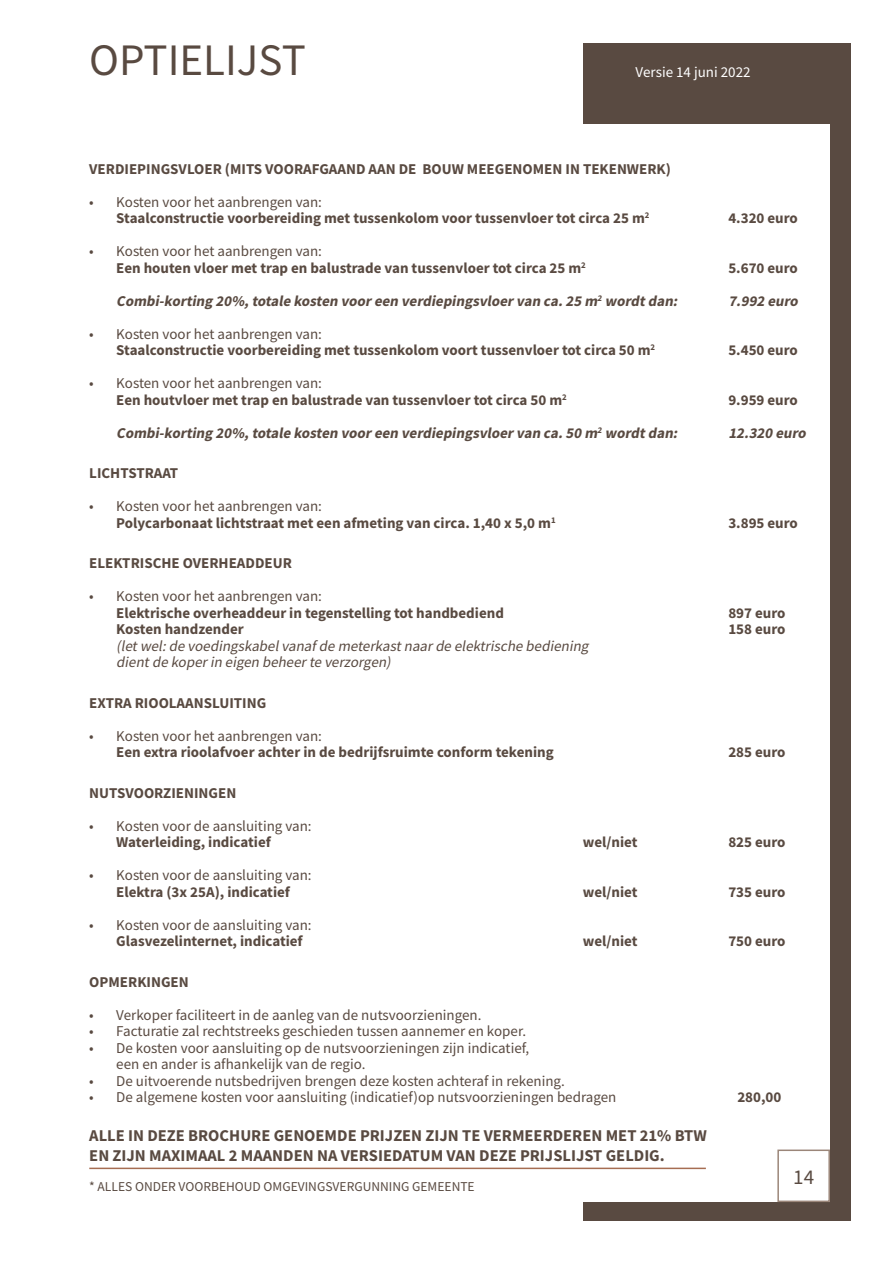
<style>
.page{position:relative;width:893px;height:1263px;background:#fff}
.page>*{position:absolute;margin:0;border:0;box-sizing:border-box;transform-origin:0 0}
.t1{font:45px "Source Sans Pro";color:#594a41}
.t2{font:21px "Source Sans Pro";color:#594a41}
.t3{font:700 16.5px/19.8px "Source Sans Pro";color:#594a41}
.t4{font:700 15px/16.5px "Source Sans Pro";color:#594a41}
.t5{font:15px/16.5px "Source Sans Pro";color:#594a41}
.t6{font:italic 700 15px "Source Sans Pro";color:#594a41}
.t7{font:italic 15px/16.5px "Source Sans Pro";color:#594a41}
.t8{font:15px "Source Sans Pro";color:#fff}
.t9{font:13.5px "Source Sans Pro";color:#594a41}
.s1{font-weight:400}
</style>
<div class="page">
<div style="left:583px;top:43px;width:267px;height:1177px;background:#594a41"></div>
<div style="left:574px;top:125px;width:256px;height:1077px;background:#fff"></div>
<div style="left:777px;top:1149px;width:53px;height:53px;border:2px solid #9b8679"></div>
<hr style="left:89px;top:1167px;width:617px;height:2px;background:#a66d52">
<h1 class="t1" style="left:89px;top:32px;width:218px">OPTIELIJST</h1>
<p class="t8" style="left:636px;top:63px;width:116px">Versie 14 juni 2022</p>
<p class="t4" style="left:89px;top:160px;width:583px">VERDIEPINGSVLOER (MITS VOORAFGAAND AAN DE BOUW MEEGENOMEN IN TEKENWERK)</p>
<p class="t4" style="left:116px;top:193px;width:535px;text-indent:-27px"><span class="s1">• Kosten voor het aanbrengen van:<br></span>Staalconstructie voorbereiding met tussenkolom voor tussenvloer tot circa 25 m<sup>2</sup></p>
<p class="t4" style="left:116px;top:243px;width:471px;text-indent:-27px"><span class="s1">• Kosten voor het aanbrengen van:<br></span>Een houten vloer met trap en balustrade van tussenvloer tot circa 25 m<sup>2</sup></p>
<p class="t4" style="left:728px;top:210px;width:71px">4.320 euro</p>
<p class="t4" style="left:728px;top:259px;width:71px">5.670 euro</p>
<p class="t6" style="left:116px;top:291px;width:566px">Combi-korting 20%,totale kosten vooreen verdiepingsvloervan ca.25 m<sup>2</sup> wordtdan:</p>
<p class="t6" style="left:728px;top:291px;width:75px">7.992 euro</p>
<p class="t4" style="left:116px;top:325px;width:540px;text-indent:-27px"><span class="s1">• Kosten voor het aanbrengen van:<br></span>Staalconstructie voorbereiding met tussenkolom voort tussenvloer tot circa 50 m<sup>2</sup></p>
<p class="t4" style="left:728px;top:342px;width:71px">5.450 euro</p>
<p class="t4" style="left:116px;top:375px;width:452px;text-indent:-27px"><span class="s1">• Kosten voor het aanbrengen van:<br></span>Een houtvloer met trap en balustrade van tussenvloer tot circa 50 m<sup>2</sup></p>
<p class="t4" style="left:728px;top:391px;width:71px">9.959 euro</p>
<p class="t6" style="left:116px;top:423px;width:566px">Combi-korting 20%,totale kosten vooreen verdiepingsvloervan ca.50 m<sup>2</sup> wordtdan:</p>
<p class="t6" style="left:728px;top:423px;width:83px">12.320 euro</p>
<p class="t4" style="left:89px;top:465px;width:90px">LICHTSTRAAT</p>
<p class="t4" style="left:116px;top:498px;width:441px;text-indent:-27px"><span class="s1">• Kosten voor het aanbrengen van:<br></span>Polycarbonaat lichtstraat met een afmeting van circa. 1,40 x 5,0 m<sup>1</sup></p>
<p class="t4" style="left:728px;top:514px;width:71px">3.895 euro</p>
<p class="t4" style="left:89px;top:555px;width:204px">ELEKTRISCHE OVERHEADDEUR</p>
<p class="t5" style="left:89px;top:588px;width:234px">• Kosten voor het aanbrengen van:</p>
<p class="t4" style="left:116px;top:604px;width:389px">Elektrische overheaddeur in tegenstelling tot handbediend</p>
<p class="t4" style="left:728px;top:604px;width:59px">897 euro</p>
<p class="t4" style="left:116px;top:621px;width:129px">Kosten handzender</p>
<p class="t4" style="left:728px;top:621px;width:59px">158 euro</p>
<p class="t7" style="left:116px;top:637px;width:477px">(letwel:de voedingskabelvanafde meterkastnaarde elektrische bediening dientde koperin eigen beheerte verzorgen)</p>
<p class="t4" style="left:89px;top:694px;width:178px">EXTRA RIOOLAANSLUITING</p>
<p class="t5" style="left:89px;top:727px;width:234px">• Kosten voor het aanbrengen van:</p>
<p class="t4" style="left:116px;top:744px;width:439px">Een extra rioolafvoer achter in de bedrijfsruimte conform tekening</p>
<p class="t4" style="left:728px;top:744px;width:59px">285 euro</p>
<p class="t4" style="left:89px;top:784px;width:149px">NUTSVOORZIENINGEN</p>
<p class="t5" style="left:89px;top:817px;width:224px">• Kosten voor de aansluiting van:</p>
<p class="t4" style="left:116px;top:834px;width:156px">Waterleiding, indicatief</p>
<p class="t4" style="left:583px;top:834px;width:56px">wel/niet</p>
<p class="t4" style="left:728px;top:834px;width:59px">825 euro</p>
<p class="t5" style="left:89px;top:867px;width:224px">• Kosten voor de aansluiting van:</p>
<p class="t4" style="left:116px;top:883px;width:175px">Elektra (3x 25A), indicatief</p>
<p class="t4" style="left:583px;top:883px;width:56px">wel/niet</p>
<p class="t4" style="left:728px;top:883px;width:59px">735 euro</p>
<p class="t5" style="left:89px;top:916px;width:224px">• Kosten voor de aansluiting van:</p>
<p class="t4" style="left:116px;top:933px;width:188px">Glasvezelinternet, indicatief</p>
<p class="t4" style="left:583px;top:933px;width:56px">wel/niet</p>
<p class="t4" style="left:728px;top:933px;width:59px">750 euro</p>
<p class="t4" style="left:89px;top:973px;width:101px">OPMERKINGEN</p>
<p class="t5" style="left:89px;top:1006px;width:394px">• Verkoper faciliteert in de aanleg van de nutsvoorzieningen.</p>
<p class="t5" style="left:89px;top:1023px;width:438px">• Facturatie zal rechtstreeks geschieden tussen aannemer en koper.</p>
<p class="t5" style="left:116px;top:1039px;width:414px;text-indent:-27px">• De kosten voor aansluiting op de nutsvoorzieningen zijn indicatief, een en ander is afhankelijk van de regio.</p>
<p class="t5" style="left:89px;top:1072px;width:477px">• De uitvoerende nutsbedrijven brengen deze kosten achteraf in rekening.</p>
<p class="t5" style="left:89px;top:1089px;width:529px">• De algemene kosten voor aansluiting (indicatief)op nutsvoorzieningen bedragen</p>
<p class="t4" style="left:737px;top:1089px;width:46px">280,00</p>
<p class="t3" style="left:89px;top:1126px;width:619px">ALLE IN DEZE BROCHURE GENOEMDE PRIJZEN ZIJN TE VERMEERDEREN MET 21% BTW<br>EN ZIJN MAXIMAAL 2 MAANDEN NA VERSIEDATUM VAN DEZE PRIJSLIJST GELDIG.</p>
<p class="t9" style="left:89px;top:1177px;width:387px">* ALLES ONDER VOORBEHOUD OMGEVINGSVERGUNNING GEMEENTE</p>
<h2 class="t2" style="left:793px;top:1163px;width:22px">14</h2>
</div>
